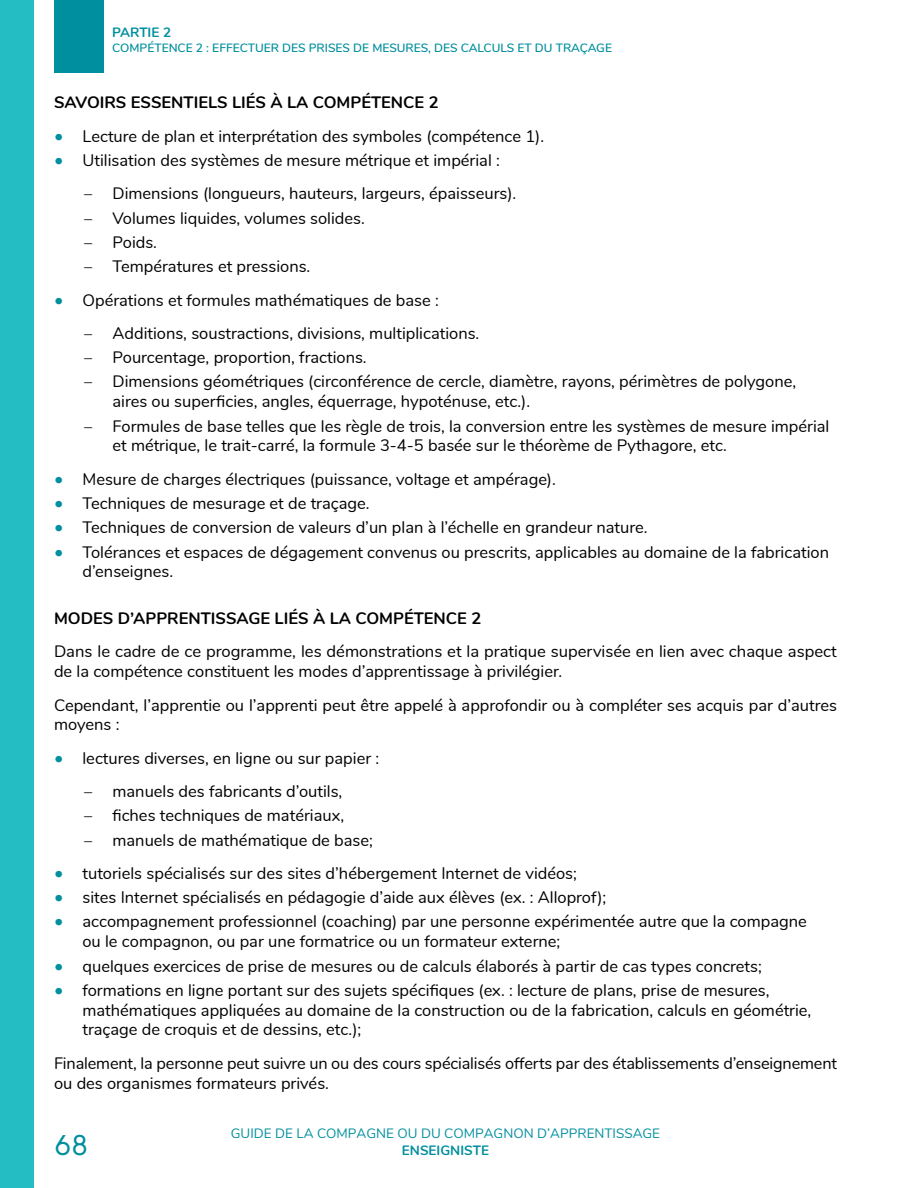
<style>
.page{position:relative;width:918px;height:1188px;background:#fff}
.page>*{position:absolute;margin:0;border:0;box-sizing:border-box;transform-origin:0 0}
.t1{font:28.5px "Solomon Sans Normal";color:#008f9e}
.t2{font:16.5px/19.8px "Nunito";color:#000}
.t3{font:700 16.5px "Nunito";color:#000}
.t4{font:13.5px "Nunito";color:#008f9e}
.t5{font:700 13.5px "Nunito";color:#008f9e}
.t6{font:600 12px "Nunito";color:#008f9e}
.s1{font-size:18px;color:#008f9e}
</style>
<div class="page">
<div style="left:54px;top:0;width:49px;height:73px;background:#008f9e"></div>
<div style="left:0;top:0;width:34px;height:1188px;background:#23bdc3"></div>
<p class="t5" style="left:112px;top:23px;width:60px">PARTIE 2</p>
<p class="t6" style="left:112px;top:39px;width:501px">COMPÉTENCE 2 : EFFECTUER DES PRISES DE MESURES, DES CALCULS ET DU TRAÇAGE</p>
<h4 class="t3" style="left:54px;top:91px;width:386px">SAVOIRS ESSENTIELS LIÉS À LA COMPÉTENCE 2</h4>
<p class="t2" style="left:54px;top:125px;width:492px"><span class="s1">•</span> Lecture de plan et interprétation des symboles (compétence 1).</p>
<p class="t2" style="left:54px;top:150px;width:447px"><span class="s1">•</span> Utilisation des systèmes de mesure métrique et impérial :</p>
<p class="t2" style="left:84px;top:183px;width:434px">– Dimensions (longueurs, hauteurs, largeurs, épaisseurs).</p>
<p class="t2" style="left:84px;top:207px;width:282px">– Volumes liquides, volumes solides.</p>
<p class="t2" style="left:84px;top:231px;width:75px">– Poids.</p>
<p class="t2" style="left:84px;top:256px;width:228px">– Températures et pressions.</p>
<p class="t2" style="left:54px;top:289px;width:386px"><span class="s1">•</span> Opérations et formules mathématiques de base :</p>
<p class="t2" style="left:84px;top:322px;width:397px">– Additions, soustractions, divisions, multiplications.</p>
<p class="t2" style="left:84px;top:347px;width:284px">– Pourcentage, proportion, fractions.</p>
<p class="t2" style="left:112px;top:371px;width:685px;text-indent:-28px">– Dimensions géométriques (circonférence de cercle, diamètre, rayons, périmètres de polygone, aires ou superficies, angles, équerrage, hypoténuse, etc.).</p>
<p class="t2" style="left:112px;top:415px;width:718px;text-indent:-28px">– Formules de base telles que les règle de trois, la conversion entre les systèmes de mesure impérial et métrique, le trait-carré, la formule 3-4-5 basée sur le théorème de Pythagore, etc.</p>
<p class="t2" style="left:54px;top:468px;width:503px"><span class="s1">•</span> Mesure de charges électriques (puissance, voltage et ampérage).</p>
<p class="t2" style="left:54px;top:492px;width:317px"><span class="s1">•</span> Techniques de mesurage et de traçage.</p>
<p class="t2" style="left:54px;top:517px;width:595px"><span class="s1">•</span> Techniques de conversion de valeurs d’un plan à l’échelle en grandeur nature.</p>
<p class="t2" style="left:82px;top:541px;width:748px;text-indent:-28px"><span class="s1">•</span> Tolérances et espaces de dégagement convenus ou prescrits, applicables au domaine de la fabrication d’enseignes.</p>
<h4 class="t3" style="left:54px;top:606px;width:429px">MODES D’APPRENTISSAGE LIÉS À LA COMPÉTENCE 2</h4>
<p class="t2" style="left:54px;top:641px;width:784px">Dans le cadre de ce programme, les démonstrations et la pratique supervisée en lien avec chaque aspect de la compétence constituent les modes d’apprentissage à privilégier.</p>
<p class="t2" style="left:54px;top:694px;width:785px">Cependant, l’apprentie ou l’apprenti peut être appelé à approfondir ou à compléter ses acquis par d’autres moyens :</p>
<p class="t2" style="left:54px;top:747px;width:327px"><span class="s1">•</span> lectures diverses, en ligne ou sur papier :</p>
<p class="t2" style="left:84px;top:780px;width:260px">– manuels des fabricants d’outils,</p>
<p class="t2" style="left:84px;top:805px;width:262px">– fiches techniques de matériaux,</p>
<p class="t2" style="left:84px;top:829px;width:291px">– manuels de mathématique de base;</p>
<p class="t2" style="left:54px;top:862px;width:524px"><span class="s1">•</span> tutoriels spécialisés sur des sites d’hébergement Internet de vidéos;</p>
<p class="t2" style="left:54px;top:887px;width:554px"><span class="s1">•</span> sites Internet spécialisés en pédagogie d’aide aux élèves (ex. : Alloprof);</p>
<p class="t2" style="left:82px;top:911px;width:726px;text-indent:-28px"><span class="s1">•</span> accompagnement professionnel (coaching) par une personne expérimentée autre que la compagne ou le compagnon, ou par une formatrice ou un formateur externe;</p>
<p class="t2" style="left:54px;top:955px;width:709px"><span class="s1">•</span> quelques exercices de prise de mesures ou de calculs élaborés à partir de cas types concrets;</p>
<p class="t2" style="left:82px;top:979px;width:730px;text-indent:-28px"><span class="s1">•</span> formations en ligne portant sur des sujets spécifiques (ex. : lecture de plans, prise de mesures, mathématiques appliquées au domaine de la construction ou de la fabrication, calculs en géométrie, traçage de croquis et de dessins, etc.);</p>
<p class="t2" style="left:54px;top:1052px;width:785px">Finalement, la personne peut suivre un ou des cours spécialisés offerts par des établissements d’enseignement ou des organismes formateurs privés.</p>
<h1 class="t1" style="left:54px;top:1129px;width:35px">68</h1>
<p class="t4" style="left:231px;top:1124px;width:431px">GUIDE DE LA COMPAGNE OU DU COMPAGNON D’APPRENTISSAGE</p>
<p class="t5" style="left:402px;top:1140px;width:89px">ENSEIGNISTE</p>
</div>
